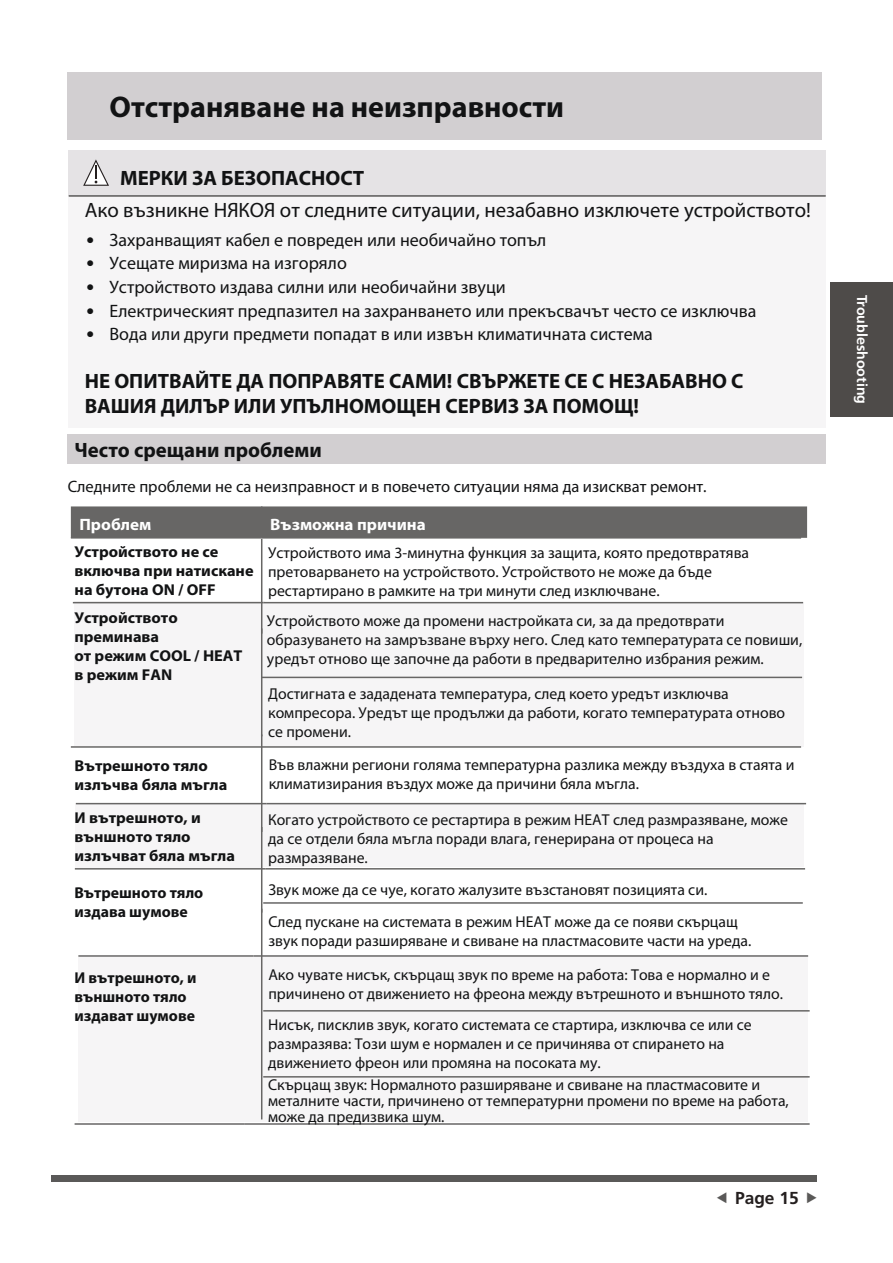
<style>
.page{position:relative;width:893px;height:1263px;background:#fff}
.page>*{position:absolute;margin:0;border:0;box-sizing:border-box;transform-origin:0 0}
.t1{font:700 30px "Myriad Pro";color:#121314}
.t2{font:700 20.85px/24.9px "Myriad Pro";color:#121314}
.t3{font:20.85px "Myriad Pro";color:#121314}
.t4{font:18px "Myriad Pro";color:#121314}
.t5{font:700 17.4px "Frutiger LT Std";color:#241f1f}
.t6{font:16.5px "Myriad Pro";color:#121314}
.t7{font:700 16.5px "Myriad Pro";color:#fff}
.t8{font:15.75px/18.9px "Myriad Pro";color:#121314}
.t9{font:700 15.75px/18.9px "Myriad Pro";color:#121314}
.t10{font:700 14.25px "Frutiger LT Std";color:#fff}
.s1{font-family:"Frutiger";font-weight:300;font-size:16.65px}
</style>
<div class="page">
<div style="left:51px;top:1175px;width:765px;height:7px;background:#5a5958"></div>
<div style="left:831px;top:282px;width:62px;height:135px;background:#4e4b49"></div>
<div style="left:78px;top:957px;width:730px;height:165px;background:#f6f5f6"></div>
<div style="left:67px;top:72px;width:755px;height:68px;background:#d2cfd1"></div>
<div style="left:68px;top:434px;width:758px;height:30px;background:#d2cfd1"></div>
<div style="left:71px;top:506px;width:736px;height:32px;background:#676665"></div>
<div style="left:263px;top:805px;width:541px;height:62px;background:#f6f5f6"></div>
<div style="left:75px;top:804px;width:186px;height:64px;background:#f6f5f6"></div>
<div style="left:263px;top:602px;width:541px;height:144px;background:#f6f5f6"></div>
<div style="left:74px;top:602px;width:191px;height:144px;background:#f6f5f6"></div>
<hr style="left:261px;top:506px;width:1px;height:31px;background:#676665">
<hr style="left:71px;top:537px;width:191px;height:2px;background:#676665">
<hr style="left:262px;top:537px;width:539px;height:2px;background:#676665">
<hr style="left:261px;top:539px;width:1px;height:95px;background:#676665">
<hr style="left:73px;top:602px;width:191px;height:1px;background:#676665">
<hr style="left:264px;top:602px;width:539px;height:1px;background:#676665">
<hr style="left:261px;top:628px;width:1px;height:108px;background:#676665">
<hr style="left:262px;top:677px;width:540px;height:1px;background:#676665">
<hr style="left:261px;top:734px;width:1px;height:98px;background:#676665">
<hr style="left:71px;top:746px;width:191px;height:2px;background:#676665">
<hr style="left:262px;top:746px;width:539px;height:2px;background:#676665">
<hr style="left:261px;top:827px;width:1px;height:86px;background:#676665">
<hr style="left:76px;top:803px;width:191px;height:1px;background:#676665">
<hr style="left:267px;top:803px;width:539px;height:1px;background:#676665">
<hr style="left:261px;top:909px;width:1px;height:210px;background:#676665">
<hr style="left:75px;top:868px;width:191px;height:1px;background:#676665">
<hr style="left:266px;top:868px;width:539px;height:1px;background:#676665">
<hr style="left:263px;top:902px;width:540px;height:2px;background:#676665">
<hr style="left:78px;top:955px;width:176px;height:2px;background:#676665">
<hr style="left:254px;top:955px;width:554px;height:2px;background:#676665">
<hr style="left:75px;top:1123px;width:170px;height:2px;background:#676665">
<hr style="left:245px;top:1123px;width:565px;height:2px;background:#676665">
<hr style="left:263px;top:1010px;width:547px;height:1px;background:#676665">
<hr style="left:263px;top:1076px;width:547px;height:1px;background:#676665">
<div style="left:69px;top:150px;width:757px;height:46px;background:#e5e3e5"></div>
<div style="left:69px;top:196px;width:757px;height:232px;background:#f6f5f6"></div>
<hr style="left:69px;top:195px;width:757px;height:2px;background:#5a5958">
<svg style="left:83px;top:159px;width:26px;height:27px"></svg>
<h1 class="t1" style="left:110px;top:87px;width:456px">Отстраняване на неизправности</h1>
<h2 class="t2" style="left:120px;top:164px;width:246px">МЕРКИ ЗА БЕЗОПАСНОСТ</h2>
<h2 class="t3" style="left:85px;top:197px;width:728px">Ако възникне НЯКОЯ от следните ситуации, незабавно изключете устройството!</h2>
<p class="t4" style="left:86px;top:229px;width:461px"><span class="s1">•</span> Захранващият кабел е повреден или необичайно топъл</p>
<p class="t4" style="left:86px;top:252px;width:262px"><span class="s1">•</span> Усещате миризма на изгоряло</p>
<p class="t4" style="left:86px;top:276px;width:421px"><span class="s1">•</span> Устройството издава силни или необичайни звуци</p>
<p class="t4" style="left:86px;top:299px;width:672px"><span class="s1">•</span> Електрическият предпазител на захранването или прекъсвачът често се изключва</p>
<p class="t4" style="left:86px;top:323px;width:568px"><span class="s1">•</span> Вода или други предмети попадат в или извън климатичната система</p>
<h2 class="t2" style="left:85px;top:368px;width:660px">НЕ ОПИТВАЙТЕ ДА ПОПРАВЯТЕ САМИ! СВЪРЖЕТЕ СЕ С НЕЗАБАВНО С<br>ВАШИЯ ДИЛЪР ИЛИ УПЪЛНОМОЩЕН СЕРВИЗ ЗА ПОМОЩ!</h2>
<h2 class="t2" style="left:75px;top:436px;width:249px">Често срещани проблеми</h2>
<p class="t6" style="left:68px;top:476px;width:640px">Следните проблеми не са неизправност и в повечето ситуации няма да изискват ремонт.</p>
<p class="t7" style="left:79px;top:513px;width:74px">Проблем</p>
<p class="t7" style="left:270px;top:513px;width:157px">Възможна причина</p>
<p class="t9" style="left:75px;top:542px;width:181px">Устройството не се включва при натискане на бутона ON / OFF</p>
<p class="t8" style="left:268px;top:543px;width:482px">Устройството има 3-минутна функция за защита, която предотвратява претоварването на устройството. Устройството не може да бъде рестартирано в рамките на три минути след изключване.</p>
<p class="t8" style="left:267px;top:611px;width:537px">Устройството може да промени настройката си, за да предотврати образуването на замръзване върху него. След като температурата се повиши, уредът отново ще започне да работи в предварително избрания режим.</p>
<p class="t8" style="left:268px;top:684px;width:519px">Достигната е зададената температура, след което уредът изключва компресора. Уредът ще продължи да работи, когато температурата отново се промени.</p>
<p class="t8" style="left:269px;top:755px;width:527px">Във влажни региони голяма температурна разлика между въздуха в стаята и климатизирания въздух може да причини бяла мъгла.</p>
<p class="t9" style="left:74px;top:608px;width:170px">Устройството преминава<br>от режим COOL / HEAT в режим FAN</p>
<p class="t9" style="left:75px;top:756px;width:154px">Вътрешното тяло излъчва бяла мъгла</p>
<p class="t9" style="left:75px;top:808px;width:162px">И вътрешното, и външното тяло излъчват бяла мъгла</p>
<p class="t8" style="left:268px;top:810px;width:521px">Когато устройството се рестартира в режим HEAT след размразяване, може да се отдели бяла мъгла поради влага, генерирана от процеса на размразяване.</p>
<p class="t9" style="left:74px;top:883px;width:130px">Вътрешното тяло издава шумове</p>
<p class="t8" style="left:268px;top:873px;width:471px;line-height:32.2px">Звук може да се чуе, когато жалузите възстановят позицията си.<br>След пускане на системата в режим HEAT може да се появи скърцащ</p>
<p class="t8" style="left:268px;top:931px;width:484px">звук поради разширяване и свиване на пластмасовите части на уреда.</p>
<p class="t9" style="left:74px;top:967px;width:124px">И вътрешното, и външното тяло издават шумове</p>
<p class="t8" style="left:268px;top:965px;width:516px">Ако чувате нисък, скърцащ звук по време на работа: Това е нормално и е причинено от движението на фреона между вътрешното и външното тяло.</p>
<p class="t8" style="left:268px;top:1015px;width:485px">Нисък, писклив звук, когато системата се стартира, изключва се или се размразява: Този шум е нормален и се причинява от спирането на движението фреон или промяна на посоката му.</p>
<p class="t8" style="left:268px;top:1077px;width:522px;line-height:15.8px">Скърцащ звук: Нормалното разширяване и свиване на пластмасовите и металните части, причинено от температурни промени по време на работа, може да предизвика шум.</p>
<p class="t5" style="left:735px;top:1187px;width:65px">Page 15</p>
<p class="t10" style="left:870px;top:295px;width:111px;rotate:90deg">Troubleshooting</p>
</div>
